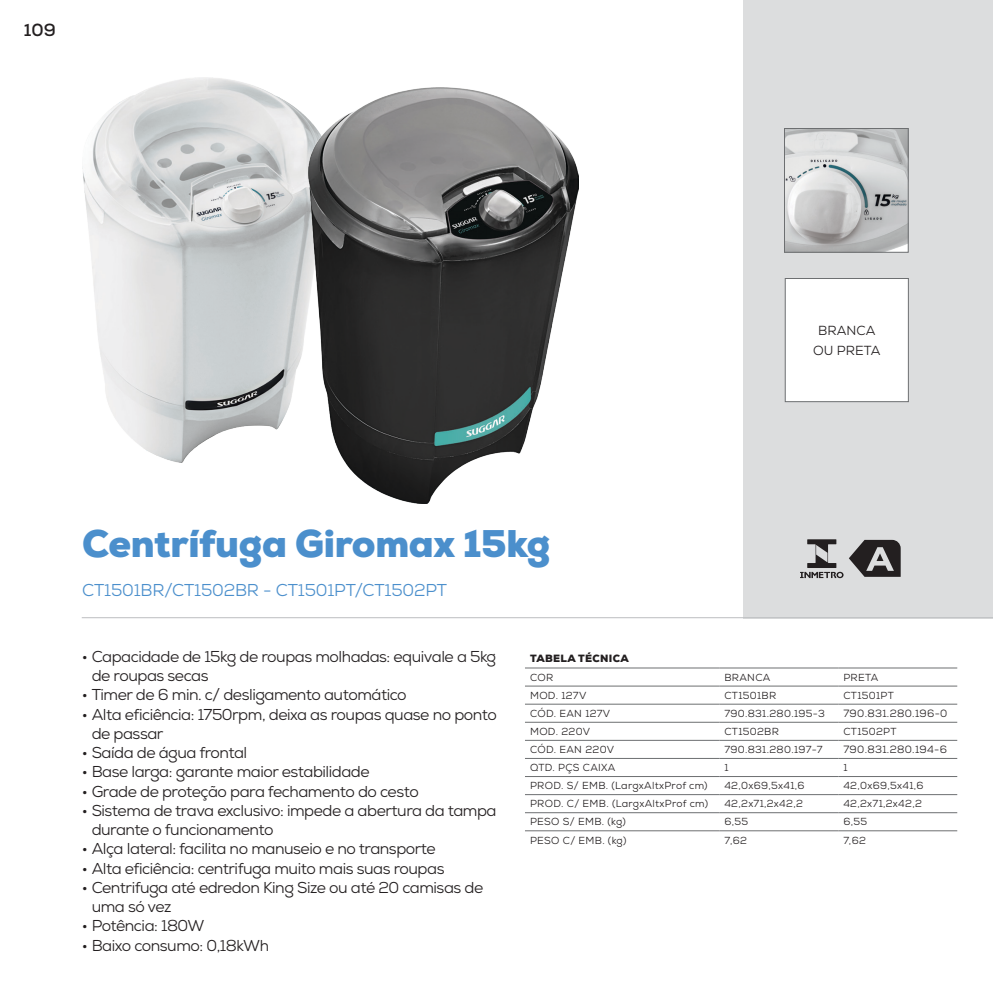
<style>
.page{position:relative;width:993px;height:992px;background:#fff}
.page>*{position:absolute;margin:0;border:0;box-sizing:border-box;transform-origin:0 0}
.P-titulo{font:900 38.5px "Nexa";letter-spacing:-.01em;color:#4b8fcc}
.t1{font:700 17.5px "Nexa";color:#231f20}
.P-sku{font:17.15px "Nexa";letter-spacing:-.01em;color:#4b8fcc}
.t2{font:15.75px/19.2px "Nexa";letter-spacing:-.03em;color:#231f20}
.P-destaque-txt-p{font:13.12px "Nexa";letter-spacing:.005em;color:#231f20}
.P-tabela{font:10.5px "Nexa";letter-spacing:.03em;color:#231f20}
.P-tabela-2{font:900 10.5px "Nexa";letter-spacing:.03em;color:#231f20}
.P-tabela-3{font:10.15px "Nexa";letter-spacing:.03em;color:#231f20}
</style>
<div class="page">
<img style="left:82px;top:77px;width:227px;height:386px">
<div style="left:743px;top:0;width:250px;height:618px;background:#dcddde"></div>
<hr style="left:82px;top:617px;width:911px;height:1px;background:#bcbec0">
<svg style="left:800px;top:539px;width:43px;height:39px"></svg>
<svg style="left:849px;top:540px;width:52px;height:37px"></svg>
<hr style="left:525px;top:667px;width:194px;height:1px;background:#6d6f71">
<hr style="left:719px;top:667px;width:119px;height:1px;background:#6d6f71">
<hr style="left:838px;top:667px;width:119px;height:1px;background:#6d6f71">
<hr style="left:525px;top:685px;width:194px;height:1px;background:#6d6f71">
<hr style="left:719px;top:685px;width:119px;height:1px;background:#6d6f71">
<hr style="left:838px;top:685px;width:119px;height:1px;background:#6d6f71">
<hr style="left:525px;top:704px;width:194px;height:1px;background:#6d6f71">
<hr style="left:719px;top:704px;width:119px;height:1px;background:#6d6f71">
<hr style="left:838px;top:704px;width:119px;height:1px;background:#6d6f71">
<hr style="left:525px;top:722px;width:194px;height:1px;background:#6d6f71">
<hr style="left:719px;top:722px;width:119px;height:1px;background:#6d6f71">
<hr style="left:838px;top:722px;width:119px;height:1px;background:#6d6f71">
<hr style="left:525px;top:740px;width:194px;height:1px;background:#6d6f71">
<hr style="left:719px;top:740px;width:119px;height:1px;background:#6d6f71">
<hr style="left:838px;top:740px;width:119px;height:1px;background:#6d6f71">
<hr style="left:525px;top:758px;width:194px;height:1px;background:#6d6f71">
<hr style="left:719px;top:758px;width:119px;height:1px;background:#6d6f71">
<hr style="left:838px;top:758px;width:119px;height:1px;background:#6d6f71">
<hr style="left:525px;top:776px;width:194px;height:1px;background:#6d6f71">
<hr style="left:719px;top:776px;width:119px;height:1px;background:#6d6f71">
<hr style="left:838px;top:776px;width:119px;height:1px;background:#6d6f71">
<hr style="left:525px;top:794px;width:194px;height:1px;background:#6d6f71">
<hr style="left:719px;top:794px;width:119px;height:1px;background:#6d6f71">
<hr style="left:838px;top:794px;width:119px;height:1px;background:#6d6f71">
<hr style="left:525px;top:812px;width:194px;height:1px;background:#6d6f71">
<hr style="left:719px;top:812px;width:119px;height:1px;background:#6d6f71">
<hr style="left:838px;top:812px;width:119px;height:1px;background:#6d6f71">
<hr style="left:525px;top:830px;width:194px;height:1px;background:#6d6f71">
<hr style="left:719px;top:830px;width:119px;height:1px;background:#6d6f71">
<hr style="left:838px;top:830px;width:119px;height:1px;background:#6d6f71">
<div style="left:785px;top:278px;width:124px;height:124px;background:#fff;border:1px solid #6d6f71"></div>
<img style="left:786px;top:130px;width:121px;height:121px">
<div style="left:784px;top:128px;width:125px;height:125px;border:1px solid #6d6f71"></div>
<img style="left:309px;top:87px;width:269px;height:417px">
<p class="t1" style="left:24px;top:18px;width:34px">109</p>
<p class="P-titulo" style="left:82px;top:518px;width:470px">Centrífuga Giromax 15kg</p>
<p class="P-sku" style="left:82px;top:578px;width:366px">CT1501BR/CT1502BR - CT1501PT/CT1502PT</p>
<p class="P-destaque-txt-p" style="left:818px;top:322px;width:59px">BRANCA</p>
<p class="P-destaque-txt-p" style="left:813px;top:342px;width:69px">OU PRETA</p>
<p class="t2" style="left:92px;top:646px;width:406px;text-indent:-10px">• Capacidade de 15kg de roupas molhadas: equivale a 5kg de roupas secas</p>
<p class="t2" style="left:82px;top:685px;width:326px">• Timer de 6 min. c/ desligamento automático</p>
<p class="t2" style="left:92px;top:704px;width:407px;text-indent:-10px">• Alta eficiência: 1750rpm, deixa as roupas quase no ponto de passar</p>
<p class="t2" style="left:82px;top:743px;width:167px">• Saída de água frontal</p>
<p class="t2" style="left:82px;top:762px;width:289px">• Base larga: garante maior estabilidade</p>
<p class="t2" style="left:82px;top:781px;width:339px">• Grade de proteção para fechamento do cesto</p>
<p class="t2" style="left:92px;top:800px;width:406px;text-indent:-10px">• Sistema de trava exclusivo: impede a abertura da tampa durante o funcionamento</p>
<p class="t2" style="left:82px;top:839px;width:356px">• Alça lateral: facilita no manuseio e no transporte</p>
<p class="t2" style="left:82px;top:858px;width:364px">• Alta eficiência: centrifuga muito mais suas roupas</p>
<p class="t2" style="left:92px;top:877px;width:393px;text-indent:-10px">• Centrifuga até edredon King Size ou até 20 camisas de uma só vez</p>
<p class="t2" style="left:82px;top:916px;width:124px">• Potência: 180W</p>
<p class="t2" style="left:82px;top:935px;width:189px">• Baixo consumo: 0,18kWh</p>
<p class="P-tabela-2" style="left:530px;top:651px;width:100px">TABELA TÉCNICA</p>
<p class="P-tabela-3" style="left:530px;top:671px;width:25px">COR</p>
<p class="P-tabela-3" style="left:724px;top:671px;width:47px">BRANCA</p>
<p class="P-tabela-3" style="left:843px;top:671px;width:37px">PRETA</p>
<p class="P-tabela-3" style="left:530px;top:689px;width:58px">MOD. 127V</p>
<p class="P-tabela-3" style="left:724px;top:689px;width:53px">CT1501BR</p>
<p class="P-tabela-3" style="left:843px;top:689px;width:52px">CT1501PT</p>
<p class="P-tabela-3" style="left:530px;top:707px;width:82px">CÓD. EAN 127V</p>
<p class="P-tabela-3" style="left:724px;top:707px;width:102px">790.831.280.195-3</p>
<p class="P-tabela" style="left:843px;top:707px;width:106px">790.831.280.196-0</p>
<p class="P-tabela-3" style="left:530px;top:725px;width:62px">MOD. 220V</p>
<p class="P-tabela-3" style="left:724px;top:725px;width:56px">CT1502BR</p>
<p class="P-tabela-3" style="left:843px;top:725px;width:55px">CT1502PT</p>
<p class="P-tabela-3" style="left:530px;top:743px;width:85px">CÓD. EAN 220V</p>
<p class="P-tabela-3" style="left:724px;top:743px;width:100px">790.831.280.197-7</p>
<p class="P-tabela" style="left:843px;top:743px;width:105px">790.831.280.194-6</p>
<p class="P-tabela-3" style="left:530px;top:761px;width:87px">QTD. PÇS CAIXA</p>
<p class="P-tabela-3" style="left:724px;top:761px;width:6px">1</p>
<p class="P-tabela-3" style="left:843px;top:761px;width:6px">1</p>
<p class="P-tabela-3" style="left:530px;top:779px;width:179px">PROD. S/ EMB. (LargxAltxProf cm)</p>
<p class="P-tabela-3" style="left:724px;top:779px;width:82px">42,0x69,5x41,6</p>
<p class="P-tabela-3" style="left:843px;top:779px;width:82px">42,0x69,5x41,6</p>
<p class="P-tabela-3" style="left:530px;top:797px;width:180px">PROD. C/ EMB. (LargxAltxProf cm)</p>
<p class="P-tabela-3" style="left:724px;top:797px;width:80px">42,2x71,2x42,2</p>
<p class="P-tabela-3" style="left:843px;top:797px;width:80px">42,2x71,2x42,2</p>
<p class="P-tabela-3" style="left:530px;top:815px;width:97px">PESO S/ EMB. (kg)</p>
<p class="P-tabela-3" style="left:724px;top:815px;width:25px">6,55</p>
<p class="P-tabela-3" style="left:843px;top:815px;width:25px">6,55</p>
<p class="P-tabela-3" style="left:530px;top:833px;width:98px">PESO C/ EMB. (kg)</p>
<p class="P-tabela-3" style="left:724px;top:833px;width:24px">7,62</p>
<p class="P-tabela-3" style="left:843px;top:833px;width:24px">7,62</p>
</div>
